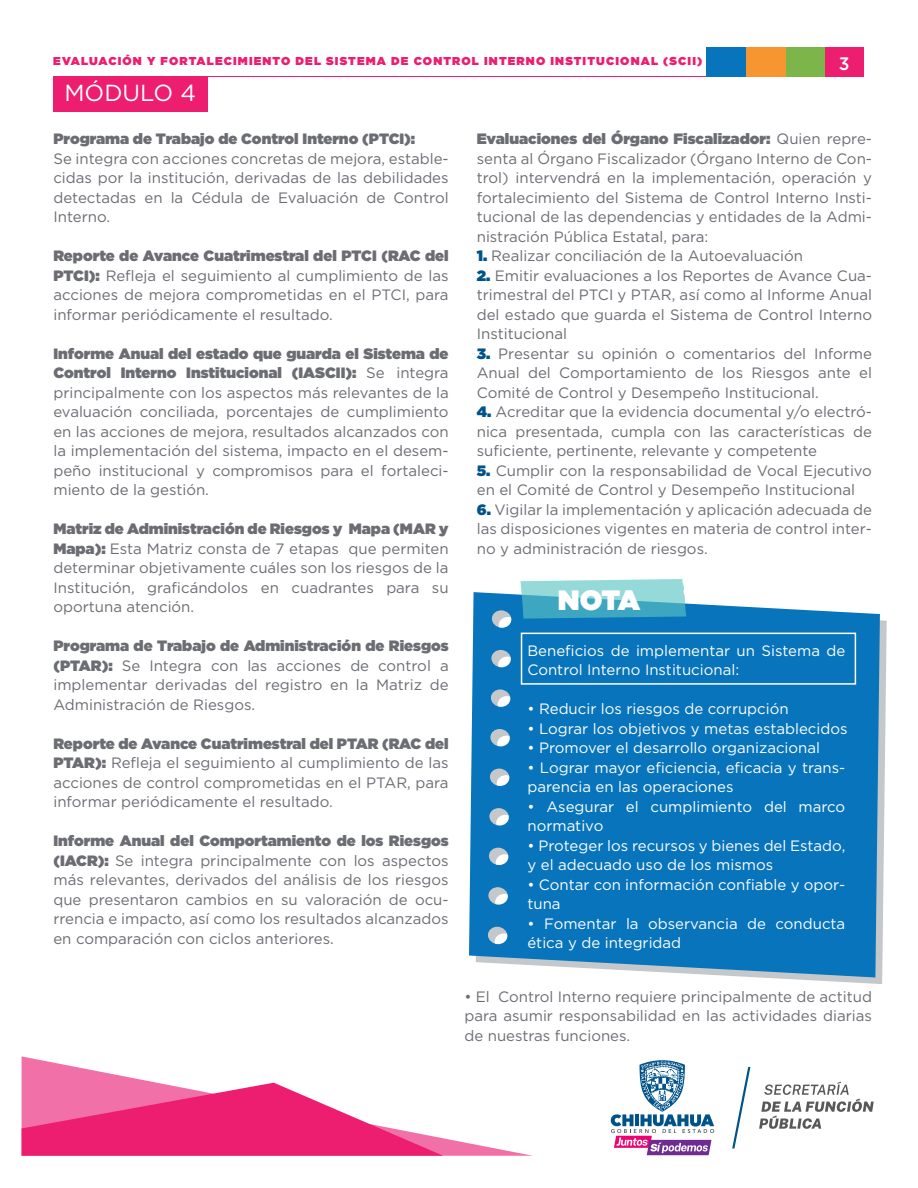
<style>
.page{position:relative;width:918px;height:1188px;background:#fff}
.page>*{position:absolute;margin:0;border:0;box-sizing:border-box;transform-origin:0 0}
.t1{font:900 28.05px "Gotham";color:#fff}
.t2{font:23.25px "Gotham";color:#fff}
.t3{font:500 18px "Gotham";color:#fff;scale:.96 1}
.t4{font:15px/19.5px "Gotham";color:#6b6d73;text-align:justify}
.t5{font:15px/19.5px "Gotham";color:#fff}
.t6{font:900 15px "Gotham";color:#6b6d73}
.t7{font:900 11.4px "Gotham";letter-spacing:.1em;color:#ed1d6f}
.s1{font-weight:900}
.s2{font-weight:900;color:#005389}
</style>
<div class="page">
<div style="left:825px;top:47px;width:39px;height:30px;background:#ed1d6f"></div>
<div style="left:785px;top:47px;width:40px;height:30px;background:#7cb64a"></div>
<hr style="left:53px;top:77px;width:693px;height:1px;background:#ed1d6f">
<div style="left:746px;top:47px;width:39px;height:30px;background:#f79531"></div>
<div style="left:707px;top:47px;width:39px;height:30px;background:#0774bc"></div>
<div style="left:53px;top:77px;width:154px;height:34px;background:#ed1d6f"></div>
<svg style="left:22px;top:1056px;width:511px;height:100px"></svg>
<svg style="left:22px;top:1083px;width:421px;height:73px"></svg>
<svg style="left:753px;top:620px;width:134px;height:364px;fill:#c5c8ca"></svg>
<svg style="left:469px;top:592px;width:411px;height:385px;background:#187dbf"></svg>
<svg style="left:520px;top:579px;width:166px;height:40px;background:#6bbfce"></svg>
<div style="left:521px;top:633px;width:335px;height:52px;border:2px solid #fff"></div>
<svg style="left:611px;top:1060px;width:103px;height:95px"></svg>
<svg style="left:732px;top:1067px;width:18px;height:82px"></svg>
<svg style="left:759px;top:1082px;width:115px;height:47px"></svg>
<p class="t7" style="left:53px;top:53px;width:651px">EVALUACIÓN Y FORTALECIMIENTO DEL SISTEMA DE CONTROL INTERNO INSTITUCIONAL (SCII)</p>
<p class="t3" style="left:839px;top:52px;width:13px">3</p>
<h2 class="t2" style="left:64px;top:78px;width:133px">MÓDULO 4</h2>
<p class="t6" style="left:53px;top:128px;width:363px">Programa de Trabajo de Control Interno (PTCI):</p>
<p class="t4" style="left:53px;top:148px;width:397px">Se integra con acciones concretas de mejora, estable&shy;cidas por la institución, derivadas de las debilidades detectadas en la Cédula de Evaluación de Control Interno.</p>
<p class="t4" style="left:53px;top:246px;width:397px"><span class="s1">Reporte de Avance Cuatrimestral del PTCI (RAC del PTCI):</span> Refleja el seguimiento al cumplimiento de las acciones de mejora comprometidas en el PTCI, para informar periódicamente el resultado.</p>
<p class="t4" style="left:53px;top:343px;width:397px"><span class="s1">Informe Anual del estado que guarda el Sistema de Control Interno Institucional (IASCII):</span> Se integra principalmente con los aspectos más relevantes de la evaluación conciliada, porcentajes de cumplimiento en las acciones de mejora, resultados alcanzados con la implementación del sistema, impacto en el desem&shy;peño institucional y compromisos para el fortaleci&shy;miento de la gestión.</p>
<p class="t4" style="left:53px;top:519px;width:397px"><span class="s1">Matriz de Administración de Riesgos y Mapa (MAR y Mapa):</span> Esta Matriz consta de 7 etapas que permiten determinar objetivamente cuáles son los riesgos de la Institución, graficándolos en cuadrantes para su oportuna atención.</p>
<p class="t4" style="left:53px;top:636px;width:397px"><span class="s1">Programa de Trabajo de Administración de Riesgos (PTAR):</span> Se Integra con las acciones de control a implementar derivadas del registro en la Matriz de Administración de Riesgos.</p>
<p class="t4" style="left:53px;top:733px;width:397px"><span class="s1">Reporte de Avance Cuatrimestral del PTAR (RAC del PTAR):</span> Refleja el seguimiento al cumplimiento de las acciones de control comprometidas en el PTAR, para informar periódicamente el resultado.</p>
<p class="t4" style="left:53px;top:831px;width:397px"><span class="s1">Informe Anual del Comportamiento de los Riesgos (IACR):</span> Se integra principalmente con los aspectos más relevantes, derivados del análisis de los riesgos que presentaron cambios en su valoración de ocu&shy;rrencia e impacto, así como los resultados alcanzados en comparación con ciclos anteriores.</p>
<p class="t4" style="left:477px;top:129px;width:397px"><span class="s1">Evaluaciones del Órgano Fiscalizador:</span> Quien repre&shy;senta al Órgano Fiscalizador (Órgano Interno de Con&shy;trol) intervendrá en la implementación, operación y fortalecimiento del Sistema de Control Interno Insti&shy;tucional de las dependencias y entidades de la Admi&shy;nistración Pública Estatal, para:</p>
<p class="t4" style="left:477px;top:246px;width:328px"><span class="s2">1.</span> Realizar conciliación de la Autoevaluación</p>
<p class="t4" style="left:477px;top:265px;width:397px"><span class="s2">2.</span> Emitir evaluaciones a los Reportes de Avance Cua&shy;trimestral del PTCI y PTAR, así como al Informe Anual del estado que guarda el Sistema de Control Interno Institucional</p>
<p class="t4" style="left:477px;top:343px;width:397px"><span class="s2">3.</span> Presentar su opinión o comentarios del Informe Anual del Comportamiento de los Riesgos ante el Comité de Control y Desempeño Institucional.</p>
<p class="t4" style="left:477px;top:402px;width:397px"><span class="s2">4.</span> Acreditar que la evidencia documental y/o electró&shy;nica presentada, cumpla con las características de suficiente, pertinente, relevante y competente</p>
<p class="t4" style="left:477px;top:460px;width:397px"><span class="s2">5.</span> Cumplir con la responsabilidad de Vocal Ejecutivo en el Comité de Control y Desempeño Institucional</p>
<p class="t4" style="left:477px;top:499px;width:397px"><span class="s2">6.</span> Vigilar la implementación y aplicación adecuada de las disposiciones vigentes en materia de control inter&shy;no y administración de riesgos.</p>
<h1 class="t1" style="left:558px;top:580px;width:84px">NOTA</h1>
<p class="t5" style="left:527px;top:641px;width:319px">Beneficios de implementar un Sistema de<br>Control Interno Institucional:</p>
<p class="t5" style="left:527px;top:699px;width:263px">• Reducir los riesgos de corrupción</p>
<p class="t5" style="left:527px;top:719px;width:322px">• Lograr los objetivos y metas establecidos</p>
<p class="t5" style="left:527px;top:738px;width:294px">• Promover el desarrollo organizacional</p>
<p class="t5" style="left:527px;top:758px;width:319px">• Lograr mayor eficiencia, eficacia y trans&shy;parencia en las operaciones</p>
<p class="t5" style="left:527px;top:797px;width:319px">• Asegurar el cumplimiento del marco normativo</p>
<p class="t5" style="left:527px;top:836px;width:319px">• Proteger los recursos y bienes del Estado, y el adecuado uso de los mismos</p>
<p class="t5" style="left:527px;top:875px;width:319px">• Contar con información confiable y opor&shy;tuna</p>
<p class="t5" style="left:527px;top:914px;width:319px">• Fomentar la observancia de conducta ética y de integridad</p>
<p class="t4" style="left:464px;top:987px;width:409px">• El Control Interno requiere principalmente de actitud para asumir responsabilidad en las actividades diarias de nuestras funciones.</p>
</div>
